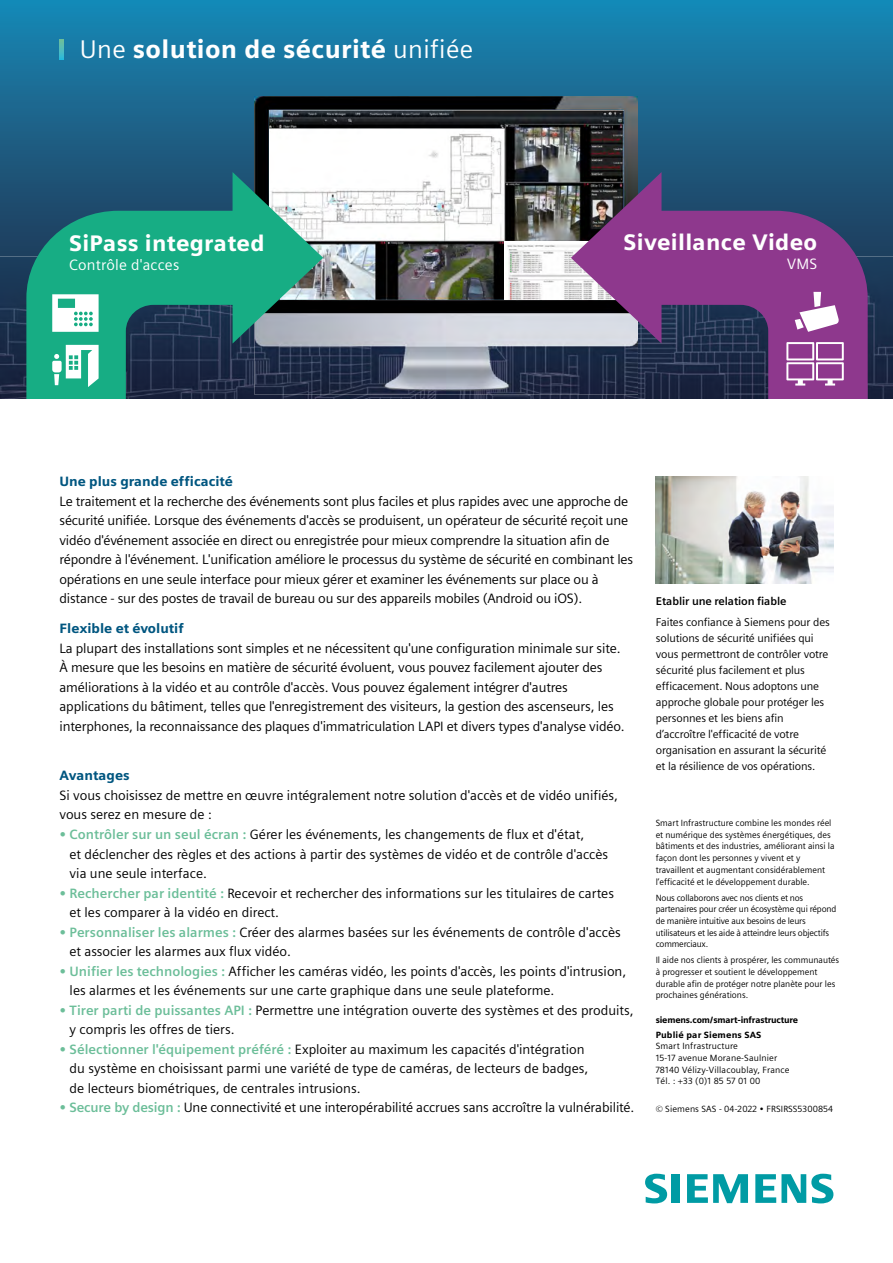
<style>
.page{position:relative;width:893px;height:1263px;background:#fff}
.page>*{position:absolute;margin:0;border:0;box-sizing:border-box;transform-origin:0 0}
.texte_courant{font:900 25.5px "Siemens Sans";letter-spacing:.015em;color:#fff}
.texte_courant-2{font:900 22.5px "Siemens Sans";letter-spacing:.015em;color:#fff}
.texte_courant-3{font:15px "Siemens Sans";letter-spacing:.015em;color:#fff}
.texte_courant-4{font:13.5px/19.5px "Siemens Sans";letter-spacing:-.01em;color:#000}
.sous_titre{font:900 13.5px "Siemens Sans";color:#005680}
._06__Caption_7_5pt_3{font:11.25px/15.9px "Siemens Sans";letter-spacing:-.01em;color:#000}
._06__Caption_7_5pt_3-2{font:700 11.25px "Siemens Sans";letter-spacing:-.01em;color:#000}
._06__Caption_7_5pt_3-3{font:9px/11.7px "Siemens Sans";color:#000}
._06__Caption_7_5pt_3-4{font:9px/11.7px "Siemens Sans";letter-spacing:-.02em;color:#000}
._06__Caption_7_5pt_3-5{font:900 9px "Siemens Sans";letter-spacing:-.02em;color:#000}
._06__Caption_7_5pt_3-6{font:900 9px "Siemens Sans";letter-spacing:.015em;color:#000}
.s1{font-weight:400}
.s2{font-weight:700;color:#6cbe99}
</style>
<div class="page">
<svg style="left:0;top:0;width:893px;height:256px;background:#1a7099"></svg>
<img style="left:0;top:256px;width:893px;height:143px">
<img style="left:254px;top:96px;width:384px;height:299px">
<img style="left:270px;top:110px;width:354px;height:190px">
<img style="left:505px;top:242px;width:66px;height:58px">
<svg style="left:571px;top:172px;width:297px;height:227px;background:#604176"></svg>
<svg style="left:26px;top:172px;width:297px;height:227px;background:#2b8078"></svg>
<svg style="left:786px;top:342px;width:58px;height:44px"></svg>
<svg style="left:795px;top:292px;width:44px;height:40px"></svg>
<svg style="left:52px;top:294px;width:47px;height:38px"></svg>
<svg style="left:52px;top:345px;width:47px;height:42px"></svg>
<svg style="left:60px;top:40px;width:4px;height:20px"></svg>
<img style="left:656px;top:476px;width:177px;height:107px">
<svg style="left:645px;top:1174px;width:35px;height:29px"></svg>
<svg style="left:687px;top:1174px;width:61px;height:29px"></svg>
<svg style="left:755px;top:1174px;width:78px;height:29px"></svg>
<p class="texte_courant" style="left:80px;top:29px;width:395px"><span class="s1">Une</span> solution de sécurité <span class="s1">unifiée</span></p>
<p class="texte_courant-2" style="left:69px;top:225px;width:197px">SiPass integrated</p>
<p class="texte_courant-3" style="left:69px;top:254px;width:112px">Contrôle d'acces</p>
<p class="texte_courant-2" style="left:623px;top:224px;width:195px">Siveillance Video</p>
<p class="texte_courant-3" style="left:787px;top:253px;width:31px">VMS</p>
<p class="sous_titre" style="left:60px;top:471px;width:175px">Une plus grande efficacité</p>
<p class="texte_courant-4" style="left:60px;top:490px;width:575px">Le traitement et la recherche des événements sont plus faciles et plus rapides avec une approche de sécurité unifiée. Lorsque des événements d'accès se produisent, un opérateur de sécurité reçoit une vidéo d'événement associée en direct ou enregistrée pour mieux comprendre la situation afin de répondre à l'événement. L'unification améliore le processus du système de sécurité en combinant les opérations en une seule interface pour mieux gérer et examiner les événements sur place ou à distance - sur des postes de travail de bureau ou sur des appareils mobiles (Android ou iOS).</p>
<p class="sous_titre" style="left:60px;top:618px;width:126px">Flexible et évolutif</p>
<p class="texte_courant-4" style="left:60px;top:637px;width:567px">La plupart des installations sont simples et ne nécessitent qu'une configuration minimale sur site.<br>À mesure que les besoins en matière de sécurité évoluent, vous pouvez facilement ajouter des améliorations à la vidéo et au contrôle d'accès. Vous pouvez également intégrer d'autres applications du bâtiment, telles que l'enregistrement des visiteurs, la gestion des ascenseurs, les interphones, la reconnaissance des plaques d'immatriculation LAPI et divers types d'analyse vidéo.</p>
<p class="sous_titre" style="left:60px;top:765px;width:72px">Avantages</p>
<p class="texte_courant-4" style="left:60px;top:785px;width:560px">Si vous choisissez de mettre en œuvre intégralement notre solution d'accès et de vidéo unifiés, vous serez en mesure de :</p>
<p class="texte_courant-4" style="left:70px;top:824px;width:540px;text-indent:-10px"><span class="s2">• Contrôler sur un seul écran :</span> Gérer les événements, les changements de flux et d'état,<br>et déclencher des règles et des actions à partir des systèmes de vidéo et de contrôle d'accès via une seule interface.</p>
<p class="texte_courant-4" style="left:70px;top:882px;width:546px;text-indent:-10px"><span class="s2">• Rechercher par identité :</span> Recevoir et rechercher des informations sur les titulaires de cartes et les comparer à la vidéo en direct.</p>
<p class="texte_courant-4" style="left:70px;top:921px;width:553px;text-indent:-10px"><span class="s2">• Personnaliser les alarmes :</span> Créer des alarmes basées sur les événements de contrôle d'accès et associer les alarmes aux flux vidéo.</p>
<p class="texte_courant-4" style="left:70px;top:960px;width:558px;text-indent:-10px"><span class="s2">• Unifier les technologies :</span> Afficher les caméras vidéo, les points d'accès, les points d'intrusion, les alarmes et les événements sur une carte graphique dans une seule plateforme.</p>
<p class="texte_courant-4" style="left:70px;top:999px;width:565px;text-indent:-10px"><span class="s2">• Tirer parti de puissantes API :</span> Permettre une intégration ouverte des systèmes et des produits, y compris les offres de tiers.</p>
<p class="texte_courant-4" style="left:70px;top:1038px;width:520px;text-indent:-10px"><span class="s2">• Sélectionner l'équipement préféré :</span> Exploiter au maximum les capacités d'intégration du système en choisissant parmi une variété de type de caméras, de lecteurs de badges, de lecteurs biométriques, de centrales intrusions.</p>
<p class="texte_courant-4" style="left:60px;top:1097px;width:576px"><span class="s2">• Secure by design :</span> Une connectivité et une interopérabilité accrues sans accroître la vulnérabilité.</p>
<p class="_06__Caption_7_5pt_3-2" style="left:656px;top:592px;width:132px">Etablir une relation fiable</p>
<p class="_06__Caption_7_5pt_3" style="left:656px;top:613px;width:175px">Faites confiance à Siemens pour des solutions de sécurité unifiées qui vous permettront de contrôler votre sécurité plus facilement et plus efficacement. Nous adoptons une approche globale pour protéger les personnes et les biens afin d’accroître l'efficacité de votre organisation en assurant la sécurité et la résilience de vos opérations.</p>
<p class="_06__Caption_7_5pt_3-3" style="left:656px;top:816px;width:180px">Smart Infrastructure combine les mondes réel et numérique des systèmes énergétiques, des bâtiments et des industries, améliorant ainsi la façon dont les personnes y vivent et y travaillent et augmentant considérablement l’efficacité et le développement durable.</p>
<p class="_06__Caption_7_5pt_3-4" style="left:656px;top:891px;width:182px">Nous collaborons avec nos clients et nos partenaires pour créer un écosystème qui répond de manière intuitive aux besoins de leurs utilisateurs et les aide à atteindre leurs objectifs commerciaux.</p>
<p class="_06__Caption_7_5pt_3-3" style="left:656px;top:954px;width:185px">Il aide nos clients à prospérer, les communautés à progresser et soutient le développement durable afin de protéger notre planète pour les prochaines générations.</p>
<p class="_06__Caption_7_5pt_3-5" style="left:656px;top:1012px;width:144px">siemens.com/smart-infrastructure</p>
<p class="_06__Caption_7_5pt_3-6" style="left:656px;top:1027px;width:107px">Publié par Siemens SAS</p>
<p class="_06__Caption_7_5pt_3-3" style="left:656px;top:1040px;width:135px">Smart Infrastructure<br>15-17 avenue Morane-Saulnier<br>78140 Vélizy-Villacoublay, France</p>
<p class="_06__Caption_7_5pt_3-3" style="left:656px;top:1075px;width:106px">Tél. : +33 (0)1 85 57 01 00</p>
<p class="_06__Caption_7_5pt_3-3" style="left:656px;top:1102px;width:179px">© Siemens SAS - 04-2022 • FRSIRSS5300854</p>
</div>
